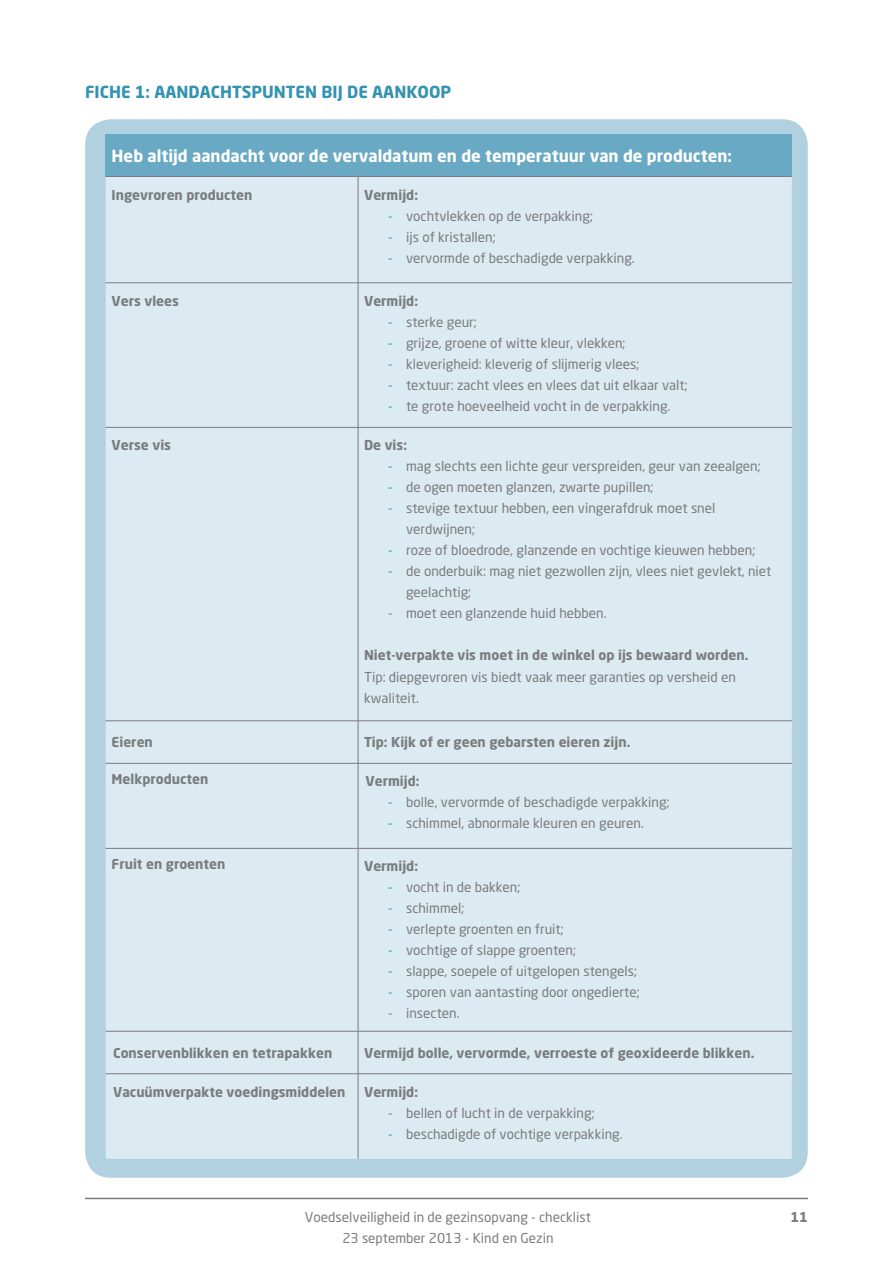
<style>
.page{position:relative;width:893px;height:1263px;background:#fff}
.page>*{position:absolute;margin:0;border:0;box-sizing:border-box;transform-origin:0 0}
.Bodytekst_titel{font:700 16.5px "Neo Sans Pro";color:#fff}
.Bodytekst_titel-2{font:700 16.5px "Neo Sans Pro";color:#3592b1}
.Bodytekst{font:13.5px/21px "Neo Sans Pro";color:#7a7c7f}
.Bodytekst_tabellen_v{font:700 13.5px "Neo Sans Pro";color:#7a7c7f}
.Bodytekst_titel_met{font:700 13.5px "Neo Sans Pro";color:#7a7c7f}
.s1{color:#3592b1}
</style>
<div class="page">
<hr style="left:85px;top:1198px;width:723px;height:1px;background:#7a7c7f">
<div style="left:85px;top:119px;width:723px;height:1059px;background:#b1d1e1;border-radius:26px"></div>
<div style="left:106px;top:134px;width:686px;height:42px;background:#69a9c4"></div>
<div style="left:106px;top:177px;width:686px;height:982px;background:#dceaf1"></div>
<hr style="left:106px;top:176px;width:252px;height:1px;background:#7a7c7f">
<hr style="left:358px;top:176px;width:434px;height:1px;background:#7a7c7f">
<hr style="left:358px;top:177px;width:1px;height:106px;background:#7a7c7f">
<hr style="left:106px;top:283px;width:252px;height:1px;background:#7a7c7f">
<hr style="left:358px;top:283px;width:434px;height:1px;background:#7a7c7f">
<hr style="left:358px;top:283px;width:1px;height:144px;background:#7a7c7f">
<hr style="left:106px;top:427px;width:252px;height:1px;background:#7a7c7f">
<hr style="left:358px;top:427px;width:434px;height:1px;background:#7a7c7f">
<hr style="left:358px;top:428px;width:1px;height:293px;background:#7a7c7f">
<hr style="left:106px;top:720px;width:252px;height:1px;background:#7a7c7f">
<hr style="left:358px;top:720px;width:434px;height:1px;background:#7a7c7f">
<hr style="left:358px;top:721px;width:1px;height:42px;background:#7a7c7f">
<hr style="left:106px;top:763px;width:252px;height:1px;background:#7a7c7f">
<hr style="left:358px;top:763px;width:434px;height:1px;background:#7a7c7f">
<hr style="left:358px;top:763px;width:1px;height:85px;background:#7a7c7f">
<hr style="left:106px;top:848px;width:252px;height:1px;background:#7a7c7f">
<hr style="left:358px;top:848px;width:434px;height:1px;background:#7a7c7f">
<hr style="left:358px;top:848px;width:1px;height:183px;background:#7a7c7f">
<hr style="left:106px;top:1031px;width:252px;height:1px;background:#7a7c7f">
<hr style="left:358px;top:1031px;width:434px;height:1px;background:#7a7c7f">
<hr style="left:358px;top:1031px;width:1px;height:42px;background:#7a7c7f">
<hr style="left:106px;top:1073px;width:252px;height:1px;background:#7a7c7f">
<hr style="left:358px;top:1073px;width:434px;height:1px;background:#7a7c7f">
<hr style="left:358px;top:1074px;width:1px;height:85px;background:#7a7c7f">
<p class="Bodytekst_titel-2" style="left:85px;top:81px;width:368px">FICHE 1: AANDACHTSPUNTEN BIJ DE AANKOOP</p>
<p class="Bodytekst_titel" style="left:112px;top:145px;width:622px">Heb altijd aandacht voor de vervaldatum en de temperatuur van de producten:</p>
<p class="Bodytekst_tabellen_v" style="left:112px;top:186px;width:142px">Ingevroren producten</p>
<p class="Bodytekst_tabellen_v" style="left:364px;top:186px;width:55px">Vermijd:</p>
<p class="Bodytekst" style="left:388px;top:205px;width:206px"><span class="s1">-</span> vochtvlekken op de verpakking;</p>
<p class="Bodytekst" style="left:388px;top:226px;width:109px"><span class="s1">-</span> ijs of kristallen;</p>
<p class="Bodytekst" style="left:388px;top:247px;width:248px"><span class="s1">-</span> vervormde of beschadigde verpakking.</p>
<p class="Bodytekst_tabellen_v" style="left:112px;top:292px;width:69px">Vers vlees</p>
<p class="Bodytekst_tabellen_v" style="left:364px;top:292px;width:55px">Vermijd:</p>
<p class="Bodytekst" style="left:388px;top:311px;width:90px"><span class="s1">-</span> sterke geur;</p>
<p class="Bodytekst" style="left:388px;top:332px;width:239px"><span class="s1">-</span> grijze, groene of witte kleur, vlekken;</p>
<p class="Bodytekst" style="left:388px;top:353px;width:253px"><span class="s1">-</span> kleverigheid: kleverig of slijmerig vlees;</p>
<p class="Bodytekst" style="left:388px;top:374px;width:301px"><span class="s1">-</span> textuur: zacht vlees en vlees dat uit elkaar valt;</p>
<p class="Bodytekst" style="left:388px;top:395px;width:284px"><span class="s1">-</span> te grote hoeveelheid vocht in de verpakking.</p>
<p class="Bodytekst_tabellen_v" style="left:112px;top:437px;width:61px">Verse vis</p>
<p class="Bodytekst_tabellen_v" style="left:364px;top:437px;width:44px">De vis:</p>
<p class="Bodytekst" style="left:388px;top:456px;width:374px"><span class="s1">-</span> mag slechts een lichte geur verspreiden, geur van zeealgen;</p>
<p class="Bodytekst" style="left:388px;top:477px;width:267px"><span class="s1">-</span> de ogen moeten glanzen, zwarte pupillen;</p>
<p class="Bodytekst" style="left:406px;top:498px;width:311px;text-indent:-18px"><span class="s1">-</span> stevige textuur hebben, een vingerafdruk moet snel verdwijnen;</p>
<p class="Bodytekst" style="left:388px;top:540px;width:369px"><span class="s1">-</span> roze of bloedrode, glanzende en vochtige kieuwen hebben;</p>
<p class="Bodytekst" style="left:406px;top:561px;width:367px;text-indent:-18px"><span class="s1">-</span> de onderbuik: mag niet gezwollen zijn, vlees niet gevlekt, niet geelachtig;</p>
<p class="Bodytekst" style="left:388px;top:603px;width:220px"><span class="s1">-</span> moet een glanzende huid hebben.</p>
<p class="Bodytekst_tabellen_v" style="left:364px;top:647px;width:386px">Niet-verpakte vis moet in de winkel op ijs bewaard worden.</p>
<p class="Bodytekst" style="left:364px;top:666px;width:373px">Tip: diepgevroren vis biedt vaak meer garanties op versheid en kwaliteit.</p>
<p class="Bodytekst_tabellen_v" style="left:112px;top:733px;width:43px">Eieren</p>
<p class="Bodytekst_tabellen_v" style="left:364px;top:733px;width:268px">Tip: Kijk of er geen gebarsten eieren zijn.</p>
<p class="Bodytekst_tabellen_v" style="left:112px;top:770px;width:98px">Melkproducten</p>
<p class="Bodytekst_titel_met" style="left:366px;top:773px;width:55px">Vermijd:</p>
<p class="Bodytekst" style="left:388px;top:792px;width:283px"><span class="s1">-</span> bolle, vervormde of beschadigde verpakking;</p>
<p class="Bodytekst" style="left:388px;top:813px;width:257px"><span class="s1">-</span> schimmel, abnormale kleuren en geuren.</p>
<p class="Bodytekst_tabellen_v" style="left:112px;top:855px;width:115px">Fruit en groenten</p>
<p class="Bodytekst_tabellen_v" style="left:364px;top:858px;width:55px">Vermijd:</p>
<p class="Bodytekst" style="left:388px;top:877px;width:134px"><span class="s1">-</span> vocht in de bakken;</p>
<p class="Bodytekst" style="left:388px;top:898px;width:78px"><span class="s1">-</span> schimmel;</p>
<p class="Bodytekst" style="left:388px;top:919px;width:177px"><span class="s1">-</span> verlepte groenten en fruit;</p>
<p class="Bodytekst" style="left:388px;top:940px;width:190px"><span class="s1">-</span> vochtige of slappe groenten;</p>
<p class="Bodytekst" style="left:388px;top:961px;width:251px"><span class="s1">-</span> slappe, soepele of uitgelopen stengels;</p>
<p class="Bodytekst" style="left:388px;top:982px;width:253px"><span class="s1">-</span> sporen van aantasting door ongedierte;</p>
<p class="Bodytekst" style="left:388px;top:1003px;width:73px"><span class="s1">-</span> insecten.</p>
<p class="Bodytekst_titel_met" style="left:113px;top:1044px;width:221px">Conservenblikken en tetrapakken</p>
<p class="Bodytekst_tabellen_v" style="left:364px;top:1044px;width:392px">Vermijd bolle, vervormde, verroeste of geoxideerde blikken.</p>
<p class="Bodytekst_titel_met" style="left:113px;top:1083px;width:234px">Vacuümverpakte voedingsmiddelen</p>
<p class="Bodytekst_tabellen_v" style="left:364px;top:1083px;width:55px">Vermijd:</p>
<p class="Bodytekst" style="left:388px;top:1102px;width:208px"><span class="s1">-</span> bellen of lucht in de verpakking;</p>
<p class="Bodytekst" style="left:388px;top:1123px;width:236px"><span class="s1">-</span> beschadigde of vochtige verpakking.</p>
<p class="Bodytekst" style="left:305px;top:1206px;width:288px">Voedselveiligheid in de gezinsopvang - checklist</p>
<p class="Bodytekst_tabellen_v" style="left:790px;top:1208px;width:19px">11</p>
<p class="Bodytekst" style="left:342px;top:1227px;width:213px">23 september 2013 - Kind en Gezin</p>
</div>
